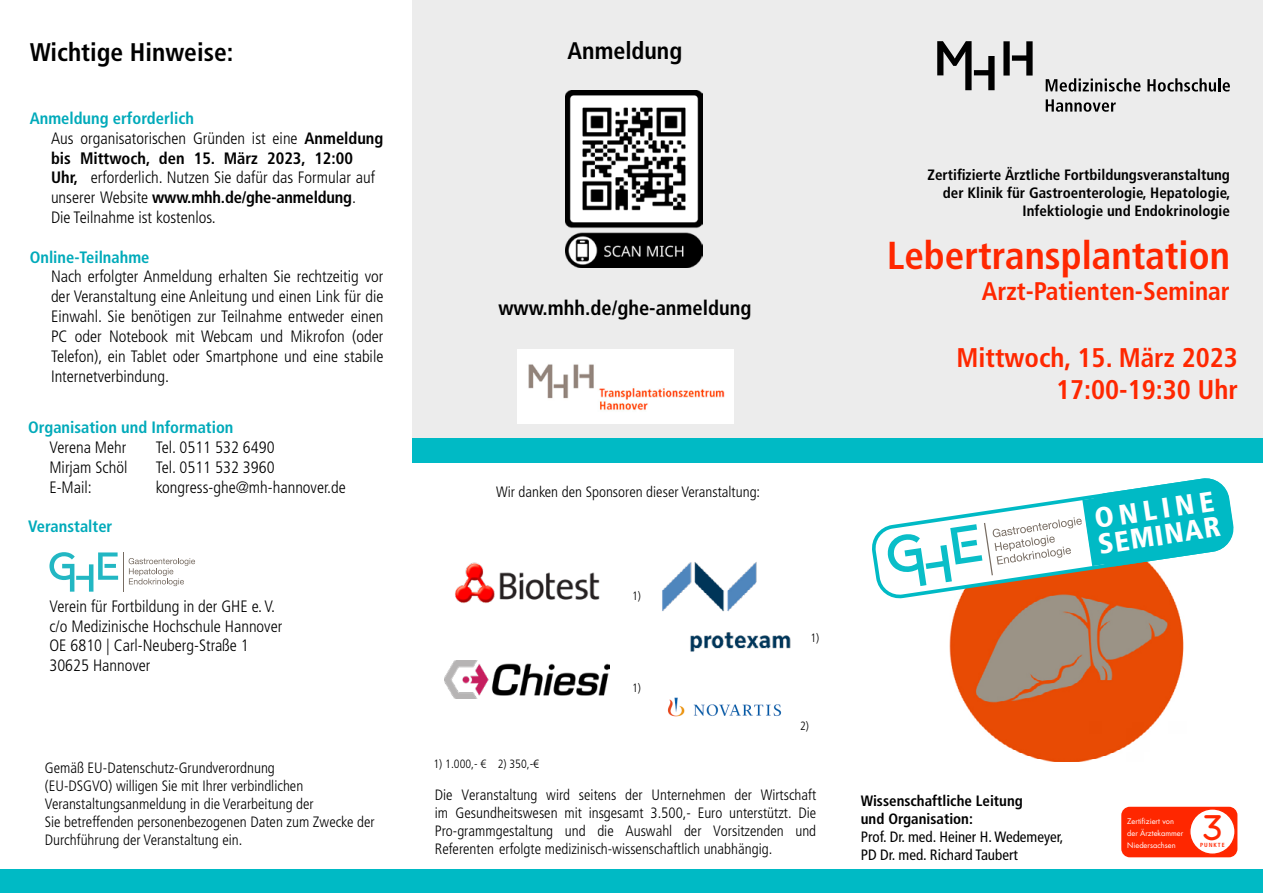
<style>
.page{position:relative;width:1263px;height:893px;background:#fff}
.page>*{position:absolute;margin:0;border:0;box-sizing:border-box;transform-origin:0 0}
.t1{font:700 condensed 39px "Frutiger LT";color:#ff2700}
.t2{font:31.65px "Aquatico";color:#ff2700}
.t3{font:900 condensed 28.35px/26px "Frutiger LT";color:#fff}
.t4{font:700 condensed 27px/32.4px "Frutiger LT";color:#ff2700;text-align:right}
.t5{font:700 condensed 25.5px "Frutiger LT";color:#ff2700}
.t6{font:700 condensed 25.5px "Frutiger LT";color:#000}
.t7{font:700 condensed 24px "Frutiger LT";color:#000}
.t8{font:700 condensed 20.55px "Frutiger LT";color:#000}
.t9{font:300 condensed 16.5px/19.8px "Frutiger LT";color:#000}
.t10{font:700 condensed 16.5px "Frutiger LT";color:#00aaba}
.t11{font:300 condensed 15px/18px "Frutiger LT";color:#000}
.t12{font:700 condensed 15px/18px "Frutiger LT";color:#000}
.t13{font:condensed 15px/18px "Frutiger LT";color:#000}
.t14{font:300 condensed 12px "Frutiger LT";color:#000}
.t15{font:7.5px/12px "Futura LT";color:#fff}
.t16{font:700 condensed 6px "Frutiger LT";letter-spacing:.16em;color:#ff2700}
.s1{font-weight:700;color:#00aaba}
.s2{font-weight:700}
</style>
<div class="page">
<div style="left:412px;top:438px;width:851px;height:24px;background:#00bac5"></div>
<div style="left:0;top:869px;width:1263px;height:24px;background:#00bac5"></div>
<div style="left:412px;top:0;width:851px;height:438px;background:#ececec"></div>
<svg style="left:937px;top:41px;width:57px;height:49px"></svg>
<svg style="left:1003px;top:41px;width:29px;height:35px"></svg>
<svg style="left:1046px;top:99px;width:70px;height:13px"></svg>
<svg style="left:1046px;top:78px;width:94px;height:14px"></svg>
<svg style="left:1147px;top:78px;width:83px;height:14px"></svg>
<div style="left:1121px;top:807px;width:116px;height:50px;background:#ff2700;border-radius:9px"></div>
<div style="left:1190px;top:809px;width:45px;height:45px;background:#fff;border-radius:50%"></div>
<div style="left:1189px;top:808px;width:47px;height:47px;border:1px solid #ff2700;border-radius:50%"></div>
<svg style="left:49px;top:552px;width:69px;height:40px"></svg>
<hr style="left:123px;top:552px;width:1px;height:40px;background:#776c62">
<svg style="left:129px;top:558px;width:66px;height:28px"></svg>
<img style="left:566px;top:91px;width:137px;height:177px">
<img style="left:455px;top:562px;width:145px;height:41px">
<img style="left:445px;top:660px;width:164px;height:39px">
<img style="left:662px;top:562px;width:129px;height:90px">
<img style="left:898px;top:529px;width:336px;height:233px">
<svg style="left:872px;top:479px;width:361px;height:119px"></svg>
<img style="left:517px;top:350px;width:217px;height:74px">
<img style="left:667px;top:697px;width:115px;height:20px">
<h3 class="t6" style="left:30px;top:37px;width:205px">Wichtige Hinweise:</h3>
<p class="t9" style="left:51px;top:109px;width:334px;text-indent:-21px"><span class="s1">Anmeldung erforderlich<br></span>Aus organisatorischen Gründen ist eine <span class="s2">Anmeldung bis Mittwoch, den 15. März 2023, 12:00<br>Uhr,</span> erforderlich. Nutzen Sie dafür das Formular auf unserer Website <span class="s2">www.mhh.de/ghe-anmeldung</span>.<br>Die Teilnahme ist kostenlos.</p>
<p class="t10" style="left:30px;top:247px;width:121px">Online-Teilnahme</p>
<p class="t9" style="left:51px;top:267px;width:334px;text-align:justify">Nach erfolgter Anmeldung erhalten Sie rechtzeitig vor der Veranstaltung eine Anleitung und einen Link für die Einwahl. Sie benötigen zur Teilnahme entweder einen PC oder Notebook mit Webcam und Mikrofon (oder Telefon), ein Tablet oder Smartphone und eine stabile Internetverbindung.</p>
<p class="t10" style="left:28px;top:418px;width:207px">Organisation und Information</p>
<p class="t9" style="left:49px;top:438px;width:78px">Verena Mehr</p>
<p class="t9" style="left:156px;top:438px;width:120px">Tel. 0511 532 6490</p>
<p class="t9" style="left:49px;top:458px;width:79px">Mirjam Schöl</p>
<p class="t9" style="left:156px;top:458px;width:120px">Tel. 0511 532 3960</p>
<p class="t9" style="left:49px;top:477px;width:44px">E-Mail:</p>
<p class="t9" style="left:156px;top:477px;width:192px">kongress-ghe@mh-hannover.de</p>
<p class="t10" style="left:28px;top:517px;width:86px">Veranstalter</p>
<p class="t9" style="left:49px;top:596px;width:234px">Verein für Fortbildung in der GHE e. V. c/o Medizinische Hochschule Hannover<br>OE 6810 | Carl-Neuberg-Straße 1<br>30625 Hannover</p>
<h3 class="t7" style="left:567px;top:37px;width:116px">Anmeldung</h3>
<p class="t8" style="left:498px;top:295px;width:255px">www.mhh.de/ghe-anmeldung</p>
<p class="t11" style="left:496px;top:483px;width:266px">Wir danken den Sponsoren dieser Veranstaltung:</p>
<p class="t14" style="left:632px;top:589px;width:10px">1)</p>
<p class="t14" style="left:632px;top:681px;width:10px">1)</p>
<p class="t14" style="left:810px;top:631px;width:10px">1)</p>
<p class="t14" style="left:800px;top:719px;width:10px">2)</p>
<p class="t11" style="left:45px;top:759px;width:331px">Gemäß EU-Datenschutz-Grundverordnung<br>(EU-DSGVO) willigen Sie mit Ihrer verbindlichen Veranstaltungsanmeldung in die Verarbeitung der<br>Sie betreffenden personenbezogenen Daten zum Zwecke der Durchführung der Veranstaltung ein.</p>
<p class="t14" style="left:433px;top:757px;width:107px">1) 1.000,- € 2) 350,-€</p>
<p class="t11" style="left:435px;top:786px;width:383px;text-align:justify">Die Veranstaltung wird seitens der Unternehmen der Wirtschaft im Gesundheitswesen mit insgesamt 3.500,- Euro unterstützt. Die Pro-grammgestaltung und die Auswahl der Vorsitzenden und Referenten erfolgte medizinisch-wissenschaftlich unabhängig.</p>
<p class="t12" style="left:927px;top:165px;width:304px;text-align:right">Zertifizierte Ärztliche Fortbildungsveranstaltung der Klinik für Gastroenterologie, Hepatologie,<br>Infektiologie und Endokrinologie</p>
<h1 class="t1" style="left:887px;top:233px;width:344px">Lebertransplantation</h1>
<h3 class="t5" style="left:982px;top:276px;width:250px">Arzt-Patienten-Seminar</h3>
<h3 class="t4" style="left:956px;top:341px;width:283px">Mittwoch, 15. März 2023<br>17:00-19:30 Uhr</h3>
<h3 class="t3" style="left:1093px;top:505px;width:125px;rotate:-8deg">ONLINE<br>SEMINAR</h3>
<p class="t12" style="left:861px;top:792px;width:164px">Wissenschaftliche Leitung und Organisation:</p>
<p class="t13" style="left:861px;top:828px;width:204px">Prof. Dr. med. Heiner H. Wedemeyer,<br>PD Dr. med. Richard Taubert</p>
<p class="t15" style="left:1127px;top:815px;width:58px">Zertifiziert von der Ärztekammer<br>Niedersachsen</p>
<h2 class="t2" style="left:1201px;top:812px;width:24px">3</h2>
<p class="t16" style="left:1200px;top:841px;width:26px">PUNKTE</p>
</div>
